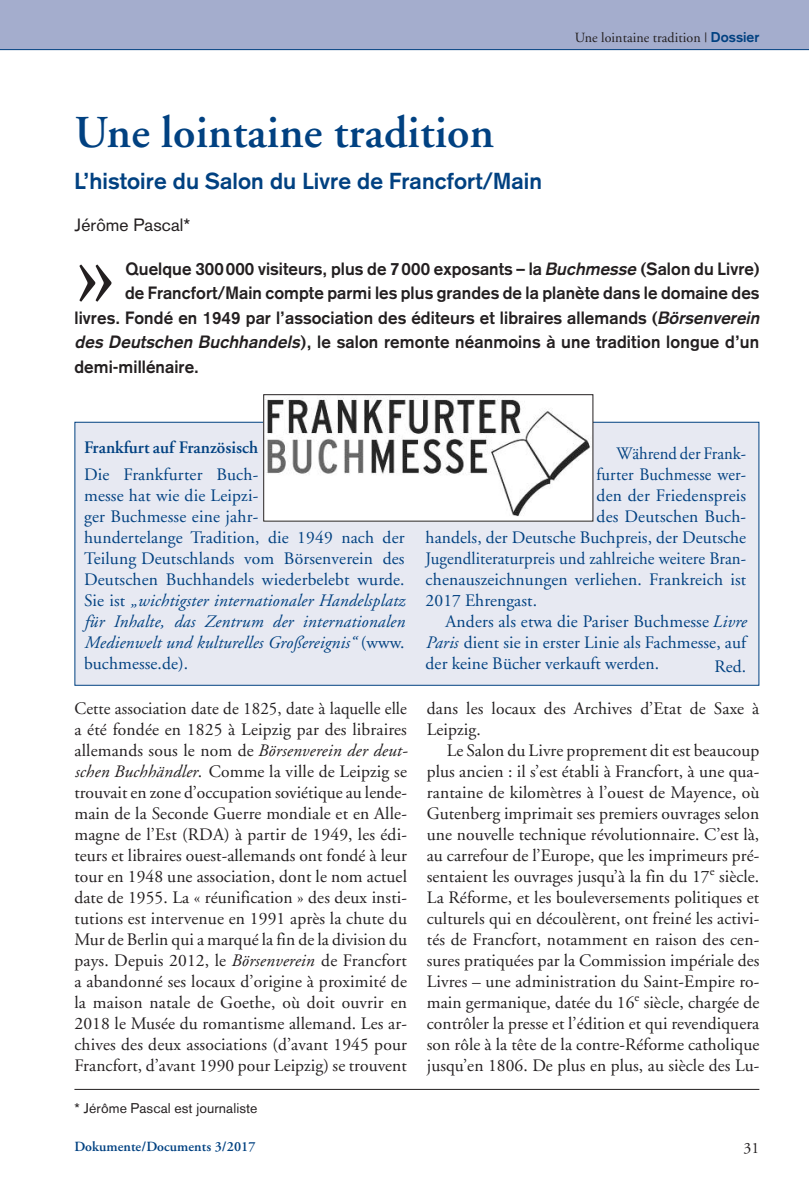
<style>
.page{position:relative;width:809px;height:1191px;background:#fff}
.page>*{position:absolute;margin:0;border:0;box-sizing:border-box;transform-origin:0 0}
.t1{font:111.48px "Adobe Garamond";color:#231f20}
.t2{font:600 45.5px "Adobe Garamond";letter-spacing:.005em;color:#014181}
.t3{font:700 22.75px "Akzidenz Grotesk";letter-spacing:.005em;color:#014181}
.t4{font:17.5px/21px "Adobe Garamond";letter-spacing:.005em;color:#231f20;text-align:justify}
.t5{font:17.5px/21px "Adobe Garamond";letter-spacing:.01em;color:#014181}
.t6{font:700 17.5px "Akzidenz Grotesk";letter-spacing:.005em;color:#231f20}
.t7{font:17.5px "Adobe Garamond";letter-spacing:.01em;color:#014181;scale:.96 1}
.t8{font:17.5px "Adobe Garamond";letter-spacing:.01em;color:#014181;scale:.95 1}
.t9{font:600 17.5px "Adobe Garamond";color:#014181}
.t10{font:17.5px "Akzidenz Grotesk";letter-spacing:.005em;color:#231f20}
.t11{font:15.75px "Adobe Garamond";color:#231f20}
.t12{font:14px "Adobe Garamond";letter-spacing:.005em;color:#231f20}
.t13{font:14px "Akzidenz Grotesk BE";letter-spacing:.005em;color:#231f20}
.t14{font:600 14px "Adobe Garamond";letter-spacing:.005em;color:#014181}
.s1{font-family:"Akzidenz Grotesk";font-weight:700;color:#014181}
.s2{font-style:italic}
</style>
<div class="page">
<div style="left:75px;top:423px;width:683px;height:262px;background:#e7e9f2"></div>
<div style="left:0;top:0;width:809px;height:50px;background:#a4adcd"></div>
<hr style="left:74px;top:1089px;width:685px;height:1px;background:#231f20">
<hr style="left:0;top:49px;width:809px;height:1px;background:#014181">
<img style="left:265px;top:396px;width:326px;height:123px">
<div style="left:263px;top:394px;width:330px;height:127px;border:1px solid #231f20"></div>
<h2 class="t2" style="left:74px;top:114px;width:421px">Une lointaine tradition</h2>
<p class="t12" style="left:575px;top:32px;width:186px">Une lointaine tradition | <span class="s1">Dossier</span></p>
<h3 class="t3" style="left:74px;top:173px;width:469px">L’histoire du Salon du Livre de Francfort/Main</h3>
<p class="t10" style="left:74px;top:219px;width:117px">Jérôme Pascal*</p>
<h1 class="t1" style="left:74px;top:226px;width:44px">»</h1>
<p class="t6" style="left:125px;top:262px;width:636px">Quelque 300000 visiteurs, plus de 7000 exposants – la <span class="s2">Buchmesse</span>(Salon du Livre)</p>
<p class="t6" style="left:125px;top:286px;width:636px">de Francfort/Main compte parmi les plus grandes de la planète dans le domaine des</p>
<p class="t6" style="left:74px;top:311px;width:689px">livres. Fondé en 1949 par l’association des éditeurs et libraires allemands (<span class="s2">Börsenverein</span></p>
<p class="t6" style="left:74px;top:335px;width:686px"><span class="s2">des Deutschen Buchhandels</span>), le salon remonte néanmoins à une tradition longue d’un</p>
<p class="t6" style="left:74px;top:360px;width:126px">demi-millénaire.</p>
<p class="t9" style="left:84px;top:441px;width:176px">Frankfurt auf Französisch</p>
<p class="t5" style="left:84px;top:465px;width:322px">Die Frankfurter Buch-<br>messe hat wie die Leipzi-<br>ger Buchmesse eine jahr-<br>hundertelange Tradition, die 1949 nach der Teilung Deutschlands vom Börsenverein des Deutschen Buchhandels wiederbelebt wurde.<br>Sie ist <span class="s2">„wichtigster internationaler Handelsplatz für Inhalte, das Zentrum der internationalen Medienwelt und kulturelles Großereignis“</span> (www. buchmesse.de).</p>
<p class="t4" style="left:74px;top:699px;width:335px">Cette association date de 1825, date à laquelle elle a été fondée en 1825 à Leipzig par des libraires allemands sous le nom de <span class="s2">Börsenverein der deut&shy;schen Buchhändler</span>. Comme la ville de Leipzig se trouvait en zone d’occupation soviétique au lende&shy;main de la Seconde Guerre mondiale et en Alle&shy;magne de l’Est (RDA) à partir de 1949, les édi&shy;teurs et libraires ouest-allemands ont fondé à leur tour en 1948 une association, dont le nom actuel date de 1955. La « réunification » des deux insti&shy;tutions est intervenue en 1991 après la chute du Mur de Berlin qui a marqué la fin de la division du pays. Depuis 2012, le <span class="s2">Börsenverein</span> de Francfort a abandonné ses locaux d’origine à proximité de la maison natale de Goethe, où doit ouvrir en 2018 le Musée du romantisme allemand. Les ar&shy;chives des deux associations (d’avant 1945 pour Francfort, d’avant 1990 pour Leipzig) se trouvent</p>
<p class="t13" style="left:74px;top:1103px;width:185px">* Jérôme Pascal est journaliste</p>
<p class="t8" style="left:616px;top:446px;width:138px">Während der Frank-</p>
<p class="t8" style="left:596px;top:467px;width:159px">furter Buchmesse wer-</p>
<p class="t5" style="left:596px;top:486px;width:151px">den der Friedenspreis</p>
<p class="t5" style="left:596px;top:507px;width:151px">des Deutschen Buch-</p>
<p class="t5" style="left:425px;top:528px;width:322px">handels, der Deutsche Buchpreis, der Deutsche</p>
<p class="t7" style="left:425px;top:551px;width:335px">Jugendliteraturpreis und zahlreiche weitere Bran-</p>
<p class="t5" style="left:425px;top:570px;width:322px">chenauszeichnungen verliehen. Frankreich ist</p>
<p class="t5" style="left:425px;top:591px;width:113px">2017 Ehrengast.</p>
<p class="t5" style="left:445px;top:612px;width:302px">Anders als etwa die Pariser Buchmesse <span class="s2">Livre</span></p>
<p class="t5" style="left:425px;top:633px;width:322px"><span class="s2">Paris</span> dient sie in erster Linie als Fachmesse, auf</p>
<p class="t5" style="left:425px;top:654px;width:235px">der keine Bücher verkauft werden.</p>
<p class="t5" style="left:714px;top:657px;width:33px">Red.</p>
<p class="t4" style="left:427px;top:699px;width:334px">dans les locaux des Archives d’Etat de Saxe à<br>Leipzig.</p>
<p class="t4" style="left:427px;top:741px;width:334px;text-indent:20px">Le Salon du Livre proprement dit est beaucoup plus ancien : il s’est établi à Francfort, à une qua&shy;rantaine de kilomètres à l’ouest de Mayence, où Gutenberg imprimait ses premiers ouvrages selon une nouvelle technique révolutionnaire. C’est là, au carrefour de l’Europe, que les imprimeurs pré&shy;sentaient les ouvrages jusqu’à la fin du 17<sup>e</sup> siècle.<br>La Réforme, et les bouleversements politiques et culturels qui en découlèrent, ont freiné les activi&shy;tés de Francfort, notamment en raison des cen&shy;sures pratiquées par la Commission impériale des Livres – une administration du Saint-Empire ro&shy;main germanique, datée du 16<sup>e</sup> siècle, chargée de contrôler la presse et l’édition et qui revendiquera son rôle à la tête de la contre-Réforme catholique jusqu’en 1806. De plus en plus, au siècle des Lu-</p>
<p class="t14" style="left:74px;top:1141px;width:183px">Dokumente/Documents 3/2017</p>
<p class="t11" style="left:743px;top:1141px;width:17px">31</p>
</div>
